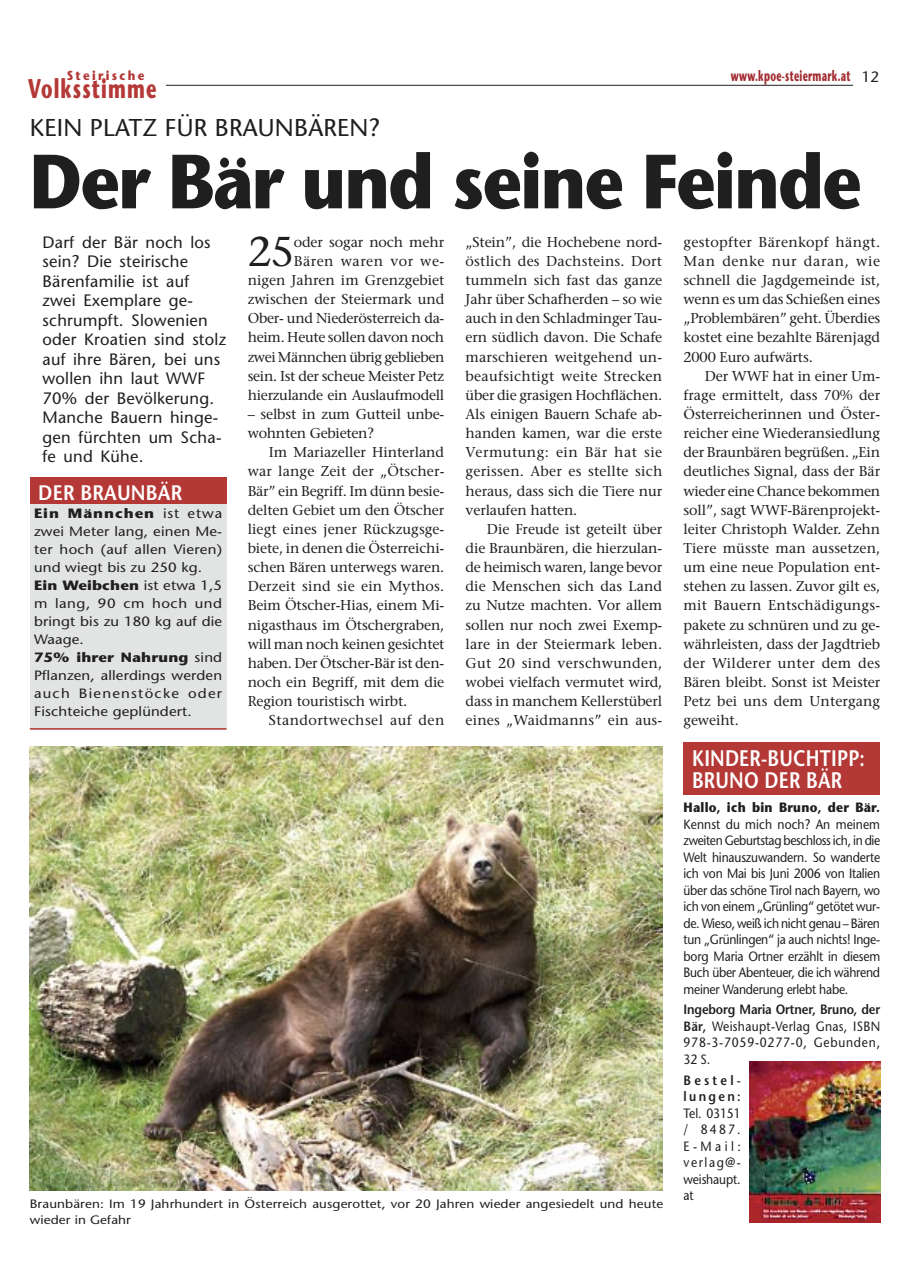
<style>
.page{position:relative;width:910px;height:1276px;background:#fff}
.page>*{position:absolute;margin:0;border:0;box-sizing:border-box;transform-origin:0 0}
.headline_B_T2{font:700 76.5px "Stone Sans";letter-spacing:-.025em;color:#1f1f1f;scale:.9 1}
.Fließtext{font:41.55px "Stone Serif";color:#1f1f1f}
.t1{font:700 27px "Stone Sans";letter-spacing:.06em;color:#b43936;scale:.67 1}
.UeberttitelVers{font:24.3px "Stone Sans";letter-spacing:.01em;color:#1f1f1f}
.Kastentitel{font:600 22.5px/22.5px "Stone Sans";letter-spacing:.01em;color:#fff;scale:.83 1}
.Kastentitel-2{font:600 21px "Stone Sans";letter-spacing:.01em;color:#fff;scale:.9 1}
.Vorspann{font:16.5px/19.5px "Stone Sans";letter-spacing:.015em;color:#1f1f1f}
.t2{font:700 15px "Stone Sans";letter-spacing:.03em;color:#a22b30;scale:.6 1}
.Fließtext-2{font:14.25px/19.2px "Stone Serif";letter-spacing:-.01em;color:#1f1f1f;text-align:justify}
.Fließtext-3{font:14.25px "Stone Serif";letter-spacing:.025em;color:#1f1f1f}
.Fleißtext_Sans{font:13.5px/16.5px "Stone Sans";letter-spacing:-.01em;color:#1f1f1f;text-align:justify;scale:.9 1}
.Infokasten_Auflistung_Adressen{font:13.5px/18px "Stone Sans";letter-spacing:.01em;color:#1f1f1f;text-align:justify;scale:1.11 1}
.t3{font:700 12.9px "Stone Sans";letter-spacing:.2em;color:#b43936;scale:.89 1}
.Bildtext{font:12.15px/16.2px "Stone Sans";letter-spacing:.01em;color:#1f1f1f;scale:1.11 1}
.s1{font-weight:400;color:#1f1f1f}
.s2{font-weight:700}
.s3{font-weight:600}
</style>
<div class="page">
<hr style="left:166px;top:85px;width:687px;height:1px;background:#1f1f1f">
<img style="left:30px;top:746px;width:632px;height:444px">
<div style="left:30px;top:477px;width:196px;height:29px;background:#b43936"></div>
<div style="left:30px;top:504px;width:196px;height:225px;background:#e2e3e3"></div>
<img style="left:749px;top:1061px;width:131px;height:161px">
<div style="left:683px;top:742px;width:197px;height:52px;background:#b43936"></div>
<hr style="left:30px;top:728px;width:196px;height:1px;background:#b43936">
<p class="t3" style="left:67px;top:67px;width:89px">Steirische</p>
<h3 class="t1" style="left:28px;top:72px;width:193px">Volksstimme</h3>
<p class="t2" style="left:731px;top:66px;width:248px">www.kpoe-steiermark.at <span class="s1">12</span></p>
<p class="UeberttitelVers" style="left:30px;top:113px;width:352px">KEIN PLATZ FÜR BRAUNBÄREN?</p>
<p class="headline_B_T2" style="left:30px;top:133px;width:926px">Der Bär und seine Feinde</p>
<p class="Fließtext" style="left:248px;top:226px;width:48px">25</p>
<p class="Vorspann" style="left:43px;top:232px;width:185px">Darf der Bär noch los sein? Die steirische<br>Bärenfamilie ist auf zwei Exemplare ge&shy;schrumpft. Slowenien oder Kroatien sind stolz auf ihre Bären, bei uns wollen ihn laut WWF<br>70% der Bevölkerung.<br>Manche Bauern hinge&shy;gen fürchten um Scha&shy;fe und Kühe.</p>
<p class="Fließtext-2" style="left:683px;top:232px;width:198px">gestopfter Bärenkopf hängt.<br>Man denke nur daran, wie schnell die Jagdgemeinde ist, wenn es um das Schießen eines „Problembären” geht. Überdies kostet eine bezahlte Bärenjagd 2000 Euro aufwärts.</p>
<p class="Fließtext-2" style="left:683px;top:366px;width:198px;text-indent:21px">Der WWF hat in einer Um&shy;frage ermittelt, dass 70% der Österreicherinnen und Öster&shy;reicher eine Wiederansiedlung der Braunbären begrüßen. „Ein deutliches Signal, dass der Bär wieder eine Chance bekommen soll”, sagt WWF-Bärenprojekt&shy;leiter Christoph Walder. Zehn Tiere müsste man aussetzen, um eine neue Population ent&shy;stehen zu lassen. Zuvor gilt es, mit Bauern Entschädigungs&shy;pakete zu schnüren und zu ge&shy;währleisten, dass der Jagdtrieb der Wilderer unter dem des Bären bleibt. Sonst ist Meister Petz bei uns dem Untergang geweiht.</p>
<p class="Fließtext-2" style="left:248px;top:232px;width:198px;text-align:right">oder sogar noch mehr<br>Bären waren vor we-<br>nigen Jahren im Grenzgebiet zwischen der Steiermark und<br>Ober- und Niederösterreich da&shy;heim. Heute sollen davon noch zwei Männchen übrig geblieben sein. Ist der scheue Meister Petz hierzulande ein Auslaufmodell</p>
<p class="Fließtext-2" style="left:248px;top:404px;width:198px">– selbst in zum Gutteil unbe&shy;wohnten Gebieten?</p>
<p class="Fließtext-2" style="left:248px;top:442px;width:198px;text-indent:21px">Im Mariazeller Hinterland war lange Zeit der „Ötscher-Bär” ein Begriff. Im dünn besie&shy;delten Gebiet um den Ötscher liegt eines jener Rückzugsge&shy;biete, in denen die Österreichi&shy;schen Bären unterwegs waren.<br>Derzeit sind sie ein Mythos.<br>Beim Ötscher-Hias, einem Mi&shy;nigasthaus im Ötschergraben, will man noch keinen gesichtet haben. Der Ötscher-Bär ist den&shy;noch ein Begriff, mit dem die Region touristisch wirbt.</p>
<p class="Fließtext-3" style="left:269px;top:711px;width:177px">Standortwechsel auf den</p>
<p class="Fließtext-2" style="left:466px;top:232px;width:198px">„Stein”, die Hochebene nord&shy;östlich des Dachsteins. Dort tummeln sich fast das ganze Jahr über Schafherden – so wie auch in den Schladminger Tau&shy;ern südlich davon. Die Schafe marschieren weitgehend un&shy;beaufsichtigt weite Strecken über die grasigen Hochflächen.<br>Als einigen Bauern Schafe ab&shy;handen kamen, war die erste Vermutung: ein Bär hat sie gerissen. Aber es stellte sich heraus, dass sich die Tiere nur verlaufen hatten.</p>
<p class="Fließtext-2" style="left:466px;top:519px;width:198px;text-indent:21px">Die Freude ist geteilt über die Braunbären, die hierzulan&shy;de heimisch waren, lange bevor die Menschen sich das Land zu Nutze machten. Vor allem sollen nur noch zwei Exemp&shy;lare in der Steiermark leben.<br>Gut 20 sind verschwunden, wobei vielfach vermutet wird, dass in manchem Kellerstüberl eines „Waidmanns” ein aus-</p>
<p class="Kastentitel-2" style="left:38px;top:480px;width:161px">DER BRAUNBÄR</p>
<p class="Infokasten_Auflistung_Adressen" style="left:34px;top:504px;width:171px"><span class="s2">Ein Männchen</span> ist etwa zwei Meter lang, einen Me&shy;ter hoch (auf allen Vieren) und wiegt bis zu 250 kg.</p>
<p class="Infokasten_Auflistung_Adressen" style="left:34px;top:576px;width:171px"><span class="s2">Ein Weibchen</span> ist etwa 1,5 m lang, 90 cm hoch und bringt bis zu 180 kg auf die Waage.</p>
<p class="Infokasten_Auflistung_Adressen" style="left:34px;top:648px;width:171px"><span class="s2">75% ihrer Nahrung</span> sind Pflanzen, allerdings werden auch Bienenstöcke oder Fischteiche geplündert.</p>
<p class="Bildtext" style="left:30px;top:1195px;width:572px">Braunbären: Im 19 Jahrhundert in Österreich ausgerottet, vor 20 Jahren wieder angesiedelt und heute wieder in Gefahr</p>
<p class="Kastentitel" style="left:692px;top:746px;width:210px">KINDER-BUCHTIPP:<br>BRUNO DER BÄR</p>
<p class="Fleißtext_Sans" style="left:683px;top:799px;width:220px"><span class="s2">Hallo, ich bin Bruno, der Bär.<br></span>Kennst du mich noch? An meinem zweiten Geburtstag beschloss ich, in die Welt hinauszuwandern. So wanderte ich von Mai bis Juni 2006 von Italien über das schöne Tirol nach Bayern, wo ich von einem „Grünling“ getötet wur&shy;de. Wieso, weiß ich nicht genau – Bären tun „Grünlingen“ ja auch nichts! Inge&shy;borg Maria Ortner erzählt in diesem Buch über Abenteuer, die ich während meiner Wanderung erlebt habe.</p>
<p class="Fleißtext_Sans" style="left:683px;top:1001px;width:220px"><span class="s3">Ingeborg Maria Ortner, Bruno, der Bär,</span> Weishaupt-Verlag Gnas, ISBN 978-3-7059-0277-0, Gebunden, 32 S.</p>
<p class="Fleißtext_Sans" style="left:683px;top:1071px;width:65px"><span class="s3">Bestel&shy;lungen:<br></span>Tel. 03151 / 8487.<br>E-Mail: verlag@- weishaupt. at</p>
</div>
